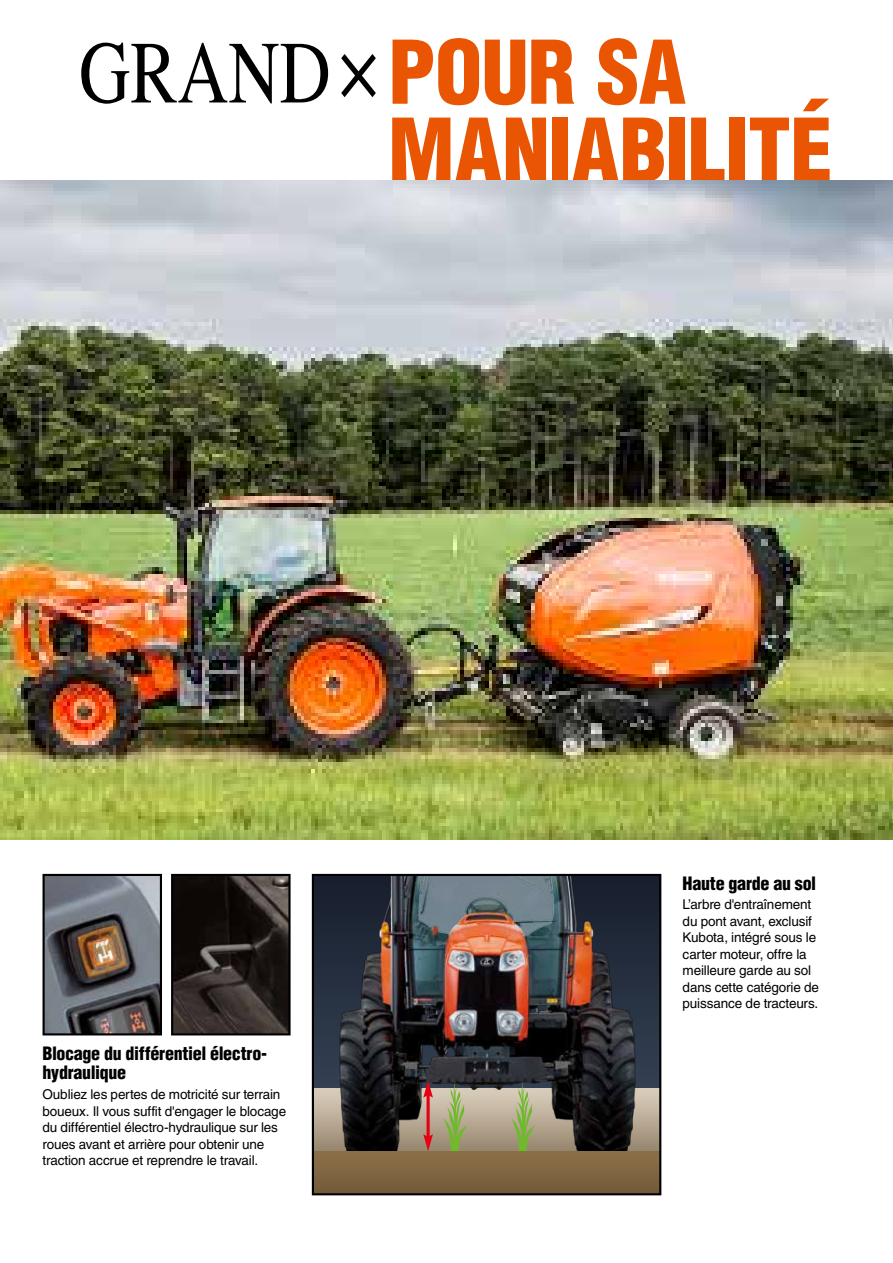
<style>
.page{position:relative;width:893px;height:1263px;background:#fff}
.page>*{position:absolute;margin:0;border:0;box-sizing:border-box;transform-origin:0 0}
.t1{font:88.5px "Times";color:#000;scale:.8 1}
.t2{font:900 condensed 85.5px "Helvetica";letter-spacing:-.005em;color:#ea5504}
.t3{font:900 condensed 18px/19.5px "Helvetica";letter-spacing:-.02em;color:#000}
.t4{font:13.5px/16.5px "Helvetica";letter-spacing:-.01em;color:#000}
.s1{font-family:"Helvetica";font-weight:900;font-stretch:condensed;font-size:85.5px;color:#ea5504}
</style>
<div class="page">
<img style="left:42px;top:873px;width:120px;height:163px">
<svg style="left:171px;top:873px;width:120px;height:163px;background:#2a2421"></svg>
<img style="left:311px;top:873px;width:351px;height:323px">
<img style="left:0;top:181px;width:893px;height:659px">
<h1 class="t1" style="left:79px;top:23px;width:760px">GRAND ×<span class="s1">POUR SA</span></h1>
<h2 class="t2" style="left:388px;top:96px;width:446px">MANIABILITÉ</h2>
<h3 class="t3" style="left:43px;top:1043px;width:226px">Blocage du différentiel électro&shy;hydraulique</h3>
<p class="t4" style="left:43px;top:1086px;width:245px">Oubliez les pertes de motricité sur terrain boueux. Il vous suffit d'engager le blocage du différentiel électro-hydraulique sur les roues avant et arrière pour obtenir une traction accrue et reprendre le travail.</p>
<h3 class="t3" style="left:683px;top:873px;width:135px">Haute garde au sol</h3>
<p class="t4" style="left:683px;top:896px;width:138px">L’arbre d'entraînement du pont avant, exclusif<br>Kubota, intégré sous le carter moteur, offre la meilleure garde au sol dans cette catégorie de puissance de tracteurs.</p>
</div>
